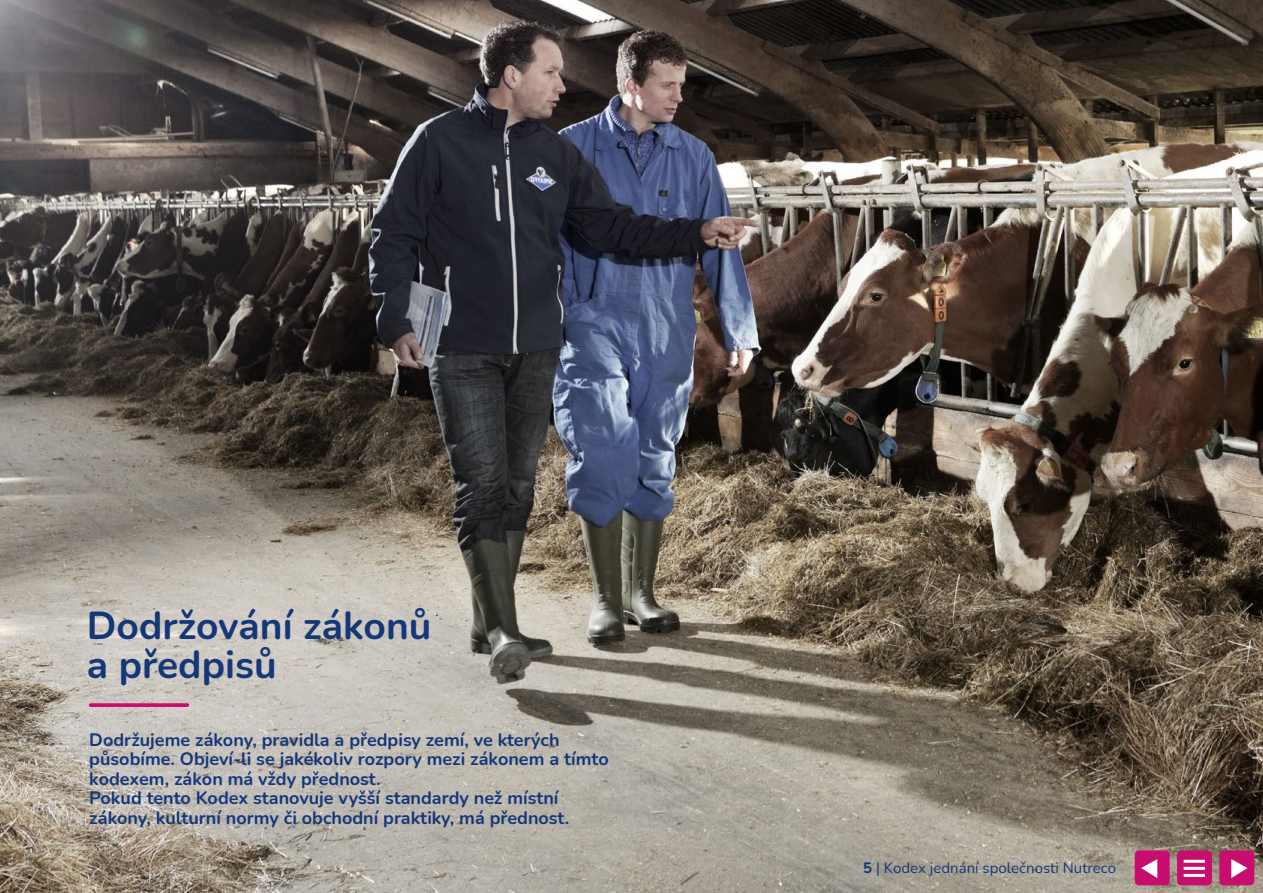
<style>
.page{position:relative;width:1263px;height:893px;background:#fff}
.page>*{position:absolute;margin:0;border:0;box-sizing:border-box;transform-origin:0 0}
.t1{font:700 39px/39px "Nunito";color:#143778}
.t2{font:700 18px/19.5px "Nunito";color:#143778}
.t3{font:15px "Nunito";color:#143778}
.s1{font-weight:700}
</style>
<div class="page">
<img style="left:0;top:0;width:1263px;height:893px">
<svg style="left:91px;top:703px;width:96px;height:4px"></svg>
<svg style="left:1134px;top:850px;width:36px;height:36px"></svg>
<svg style="left:1176px;top:850px;width:36px;height:36px"></svg>
<svg style="left:1219px;top:850px;width:36px;height:36px"></svg>
<h1 class="t1" style="left:87px;top:604px;width:346px">Dodržování zákonů a předpisů</h1>
<p class="t2" style="left:89px;top:729px;width:521px">Dodržujeme zákony, pravidla a předpisy zemí, ve kterých působíme. Objeví-li se jakékoliv rozpory mezi zákonem a tímto kodexem, zákon má vždy přednost.<br>Pokud tento Kodex stanovuje vyšší standardy než místní zákony, kulturní normy či obchodní praktiky, má přednost.</p>
<p class="t3" style="left:863px;top:857px;width:254px"><span class="s1">5</span> | Kodex jednání společnosti Nutreco</p>
</div>
